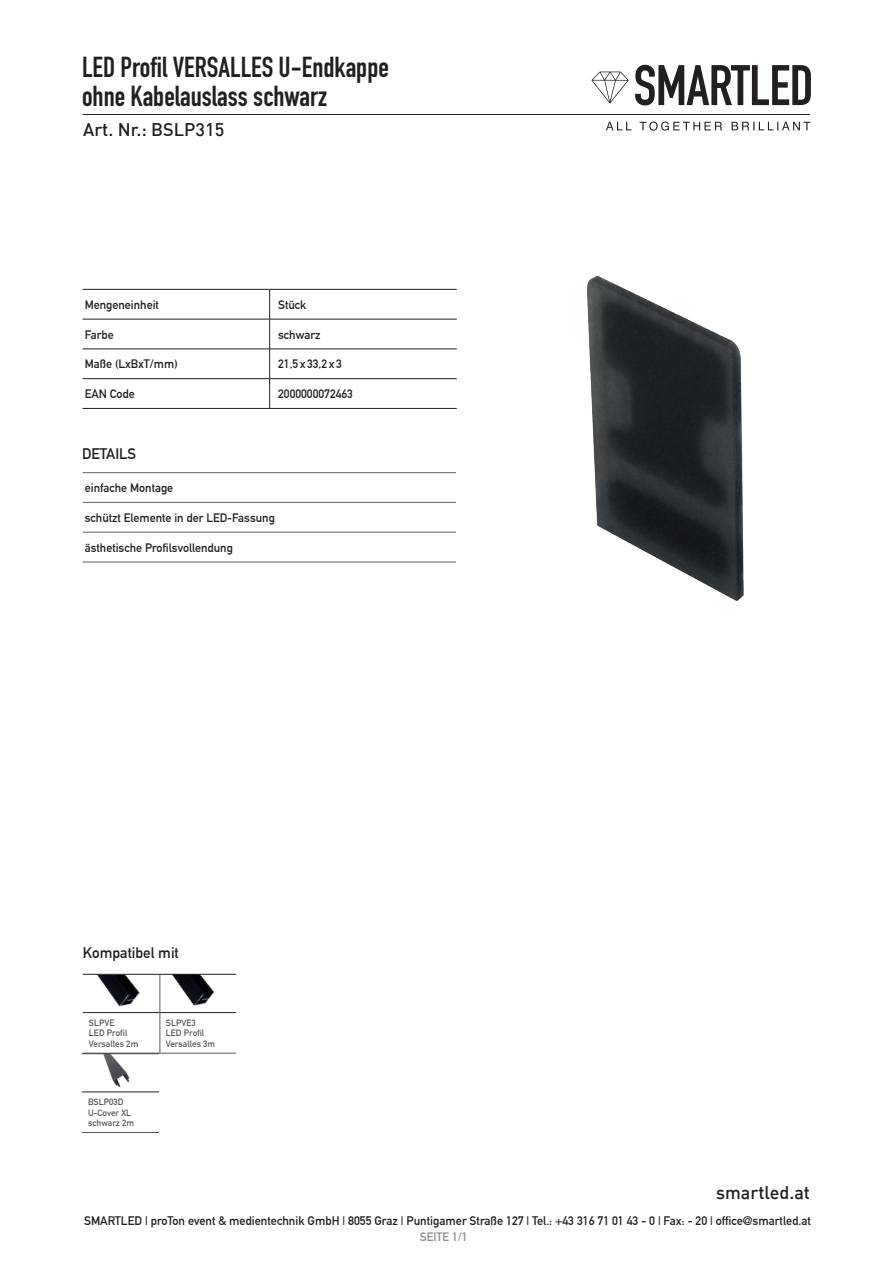
<style>
.page{position:relative;width:893px;height:1263px;background:#fff}
.page>*{position:absolute;margin:0;border:0;box-sizing:border-box;transform-origin:0 0}
.t1{font:700 28.5px "DIN Condensed";color:#231f20}
.t2{font:500 18px "DIN";color:#231f20}
.t3{font:700 15px "DIN Alternate";color:#231f20}
.t4{font:700 12.15px "DIN Alternate";color:#231f20}
.t5{font:700 12px "DIN Alternate";color:#231f20}
.t6{font:700 12px "DIN Alternate";color:#8a8c8f}
.t7{font:700 9px "DIN Alternate";letter-spacing:.005em;color:#57585a}
</style>
<div class="page">
<hr style="left:83px;top:114px;width:727px;height:1px;background:#231f20">
<svg style="left:591px;top:72px;width:38px;height:31px"></svg>
<svg style="left:606px;top:122px;width:204px;height:9px"></svg>
<svg style="left:635px;top:65px;width:176px;height:40px"></svg>
<img style="left:587px;top:275px;width:157px;height:326px">
<svg style="left:83px;top:290px;width:374px;height:29px"></svg>
<hr style="left:83px;top:319px;width:187px;height:1px;background:#231f20">
<hr style="left:270px;top:319px;width:187px;height:1px;background:#231f20">
<hr style="left:269px;top:319px;width:1px;height:30px;background:#231f20">
<hr style="left:83px;top:349px;width:187px;height:1px;background:#231f20">
<hr style="left:270px;top:349px;width:187px;height:1px;background:#231f20">
<hr style="left:83px;top:378px;width:187px;height:1px;background:#231f20">
<hr style="left:270px;top:378px;width:187px;height:1px;background:#231f20">
<svg style="left:269px;top:349px;width:1px;height:59px"></svg>
<hr style="left:83px;top:408px;width:187px;height:1px;background:#231f20">
<hr style="left:270px;top:408px;width:187px;height:1px;background:#231f20">
<hr style="left:83px;top:289px;width:187px;height:1px;background:#231f20">
<hr style="left:270px;top:289px;width:187px;height:1px;background:#231f20">
<svg style="left:83px;top:473px;width:373px;height:89px"></svg>
<hr style="left:83px;top:472px;width:373px;height:1px;background:#636366">
<hr style="left:83px;top:502px;width:373px;height:1px;background:#636366">
<hr style="left:83px;top:532px;width:373px;height:1px;background:#636366">
<hr style="left:83px;top:562px;width:373px;height:1px;background:#636366">
<img style="left:102px;top:1054px;width:37px;height:33px">
<img style="left:97px;top:975px;width:118px;height:37px">
<hr style="left:82px;top:1092px;width:77px;height:1px;background:#231f20">
<hr style="left:82px;top:1132px;width:77px;height:1px;background:#57585a">
<hr style="left:82px;top:1053px;width:77px;height:1px;background:#231f20">
<hr style="left:83px;top:1012px;width:77px;height:1px;background:#231f20">
<hr style="left:160px;top:1012px;width:76px;height:1px;background:#231f20">
<hr style="left:83px;top:1053px;width:77px;height:1px;background:#57585a">
<hr style="left:160px;top:1053px;width:76px;height:1px;background:#57585a">
<hr style="left:160px;top:975px;width:1px;height:37px;background:#57585a">
<hr style="left:160px;top:1012px;width:1px;height:41px;background:#57585a">
<hr style="left:83px;top:974px;width:77px;height:1px;background:#231f20">
<hr style="left:160px;top:974px;width:76px;height:1px;background:#231f20">
<p class="t1" style="left:82px;top:48px;width:308px">LED Profil VERSALLES U-Endkappe</p>
<p class="t1" style="left:82px;top:77px;width:246px">ohne Kabelauslass schwarz</p>
<p class="t2" style="left:83px;top:118px;width:143px">Art. Nr.: BSLP315</p>
<p class="t5" style="left:85px;top:295px;width:76px">Mengeneinheit</p>
<p class="t5" style="left:278px;top:295px;width:30px">Stück</p>
<p class="t5" style="left:85px;top:325px;width:31px">Farbe</p>
<p class="t5" style="left:278px;top:325px;width:44px">schwarz</p>
<p class="t5" style="left:85px;top:355px;width:95px">Maße (LxBxT/mm)</p>
<p class="t5" style="left:278px;top:355px;width:65px">21,5 x 33,2 x 3</p>
<p class="t5" style="left:85px;top:385px;width:51px">EAN Code</p>
<p class="t5" style="left:278px;top:385px;width:76px">2000000072463</p>
<p class="t3" style="left:82px;top:442px;width:56px">DETAILS</p>
<p class="t5" style="left:85px;top:479px;width:90px">einfache Montage</p>
<p class="t5" style="left:85px;top:509px;width:192px">schützt Elemente in der LED-Fassung</p>
<p class="t5" style="left:85px;top:538px;width:150px">ästhetische Profilsvollendung</p>
<p class="t3" style="left:83px;top:941px;width:97px">Kompatibel mit</p>
<p class="t7" style="left:89px;top:1015px;width:27px">SLPVE</p>
<p class="t7" style="left:89px;top:1026px;width:40px">LED Profil</p>
<p class="t7" style="left:89px;top:1037px;width:51px">Versalles 2m</p>
<p class="t7" style="left:88px;top:1095px;width:37px">BSLP03D</p>
<p class="t7" style="left:88px;top:1106px;width:45px">U-Cover XL</p>
<p class="t7" style="left:88px;top:1116px;width:48px">schwarz 2m</p>
<p class="t7" style="left:166px;top:1015px;width:32px">SLPVE3</p>
<p class="t7" style="left:166px;top:1026px;width:40px">LED Profil</p>
<p class="t7" style="left:166px;top:1037px;width:51px">Versalles 3m</p>
<p class="t2" style="left:716px;top:1181px;width:95px">smartled.at</p>
<p class="t4" style="left:84px;top:1211px;width:728px">SMARTLED | proTon event &amp; medientechnik GmbH | 8055 Graz | Puntigamer Straße 127 | Tel.: +43 316 71 01 43 - 0 | Fax: - 20 | office@smartled.at</p>
<p class="t6" style="left:420px;top:1228px;width:49px">SEITE 1/1</p>
</div>
